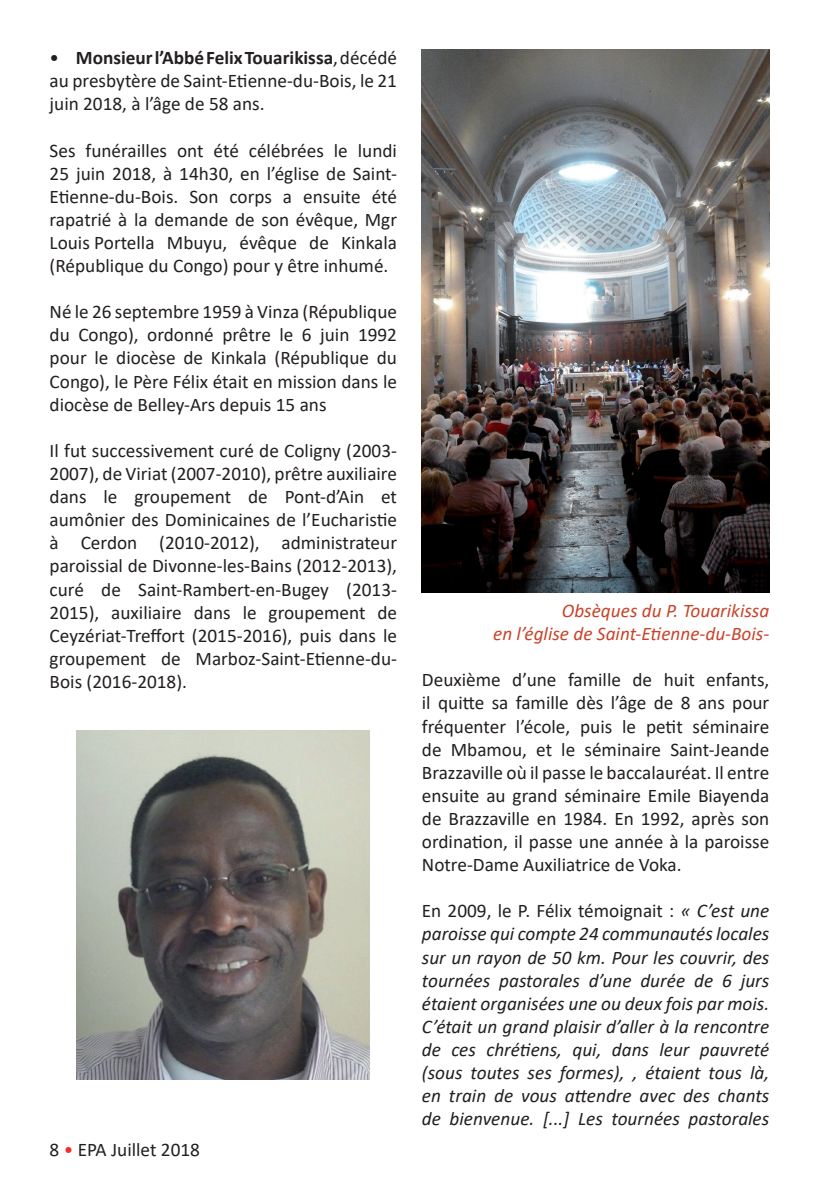
<style>
.page{position:relative;width:819px;height:1191px;background:#fff}
.page>*{position:absolute;margin:0;border:0;box-sizing:border-box;transform-origin:0 0}
.t1{font:19.25px/23.1px "Calibri";color:#231f20;text-align:justify}
.t2{font:italic 19.25px/23.1px "Calibri";color:#231f20;text-align:justify}
.t3{font:italic 19.25px/23.1px "Calibri";color:#c9432b;text-align:right}
.s1{font-weight:700}
.s2{color:#ee2f2a}
.s3{font-style:normal}
</style>
<div class="page">
<img style="left:77px;top:730px;width:293px;height:349px">
<img style="left:422px;top:50px;width:347px;height:542px">
<p class="t1" style="left:50px;top:46px;width:349px">• <span class="s1">Monsieur l’Abbé Felix Touarikissa</span>, décédé au presbytère de Saint-Etienne-du-Bois, le 21 juin 2018, à l’âge de 58 ans.</p>
<p class="t1" style="left:50px;top:138px;width:349px">Ses funérailles ont été célébrées le lundi 25 juin 2018, à 14h30, en l’église de Saint-Etienne-du-Bois. Son corps a ensuite été rapatrié à la demande de son évêque, Mgr Louis Portella Mbuyu, évêque de Kinkala (République du Congo) pour y être inhumé.</p>
<p class="t1" style="left:50px;top:300px;width:349px">Né le 26 septembre 1959 à Vinza (République du Congo), ordonné prêtre le 6 juin 1992 pour le diocèse de Kinkala (République du Congo), le Père Félix était en mission dans le diocèse de Belley-Ars depuis 15 ans</p>
<p class="t1" style="left:50px;top:438px;width:349px">Il fut successivement curé de Coligny (2003- 2007), de Viriat (2007-2010), prêtre auxiliaire dans le groupement de Pont-d’Ain et aumônier des Dominicaines de l’Eucharistie à Cerdon (2010-2012), administrateur paroissial de Divonne-les-Bains (2012-2013), curé de Saint-Rambert-en-Bugey (2013- 2015), auxiliaire dans le groupement de Ceyzériat-Treffort (2015-2016), puis dans le groupement de Marboz-Saint-Etienne-du-Bois (2016-2018).</p>
<p class="t1" style="left:64px;top:1137px;width:138px"><span class="s2">•</span> EPA Juillet 2018</p>
<p class="t3" style="left:493px;top:598px;width:278px">Obsèques du P. Touarikissa<br>en l’église de Saint-Etienne-du-Bois-</p>
<p class="t1" style="left:422px;top:668px;width:349px">Deuxième d’une famille de huit enfants, il quitte sa famille dès l’âge de 8 ans pour fréquenter l’école, puis le petit séminaire de Mbamou, et le séminaire Saint-Jeande Brazzaville où il passe le baccalauréat. Il entre ensuite au grand séminaire Emile Biayenda de Brazzaville en 1984. En 1992, après son ordination, il passe une année à la paroisse Notre-Dame Auxiliatrice de Voka.</p>
<p class="t2" style="left:422px;top:898px;width:349px"><span class="s3">En 2009, le P. Félix témoignait :</span> « C’est une paroisse qui compte 24 communautés locales sur un rayon de 50 km. Pour les couvrir, des tournées pastorales d’une durée de 6 jurs étaient organisées une ou deux fois par mois.<br>C’était un grand plaisir d’aller à la rencontre de ces chrétiens, qui, dans leur pauvreté (sous toutes ses formes), , étaient tous là, en train de vous attendre avec des chants de bienvenue. [...] Les tournées pastorales</p>
</div>
